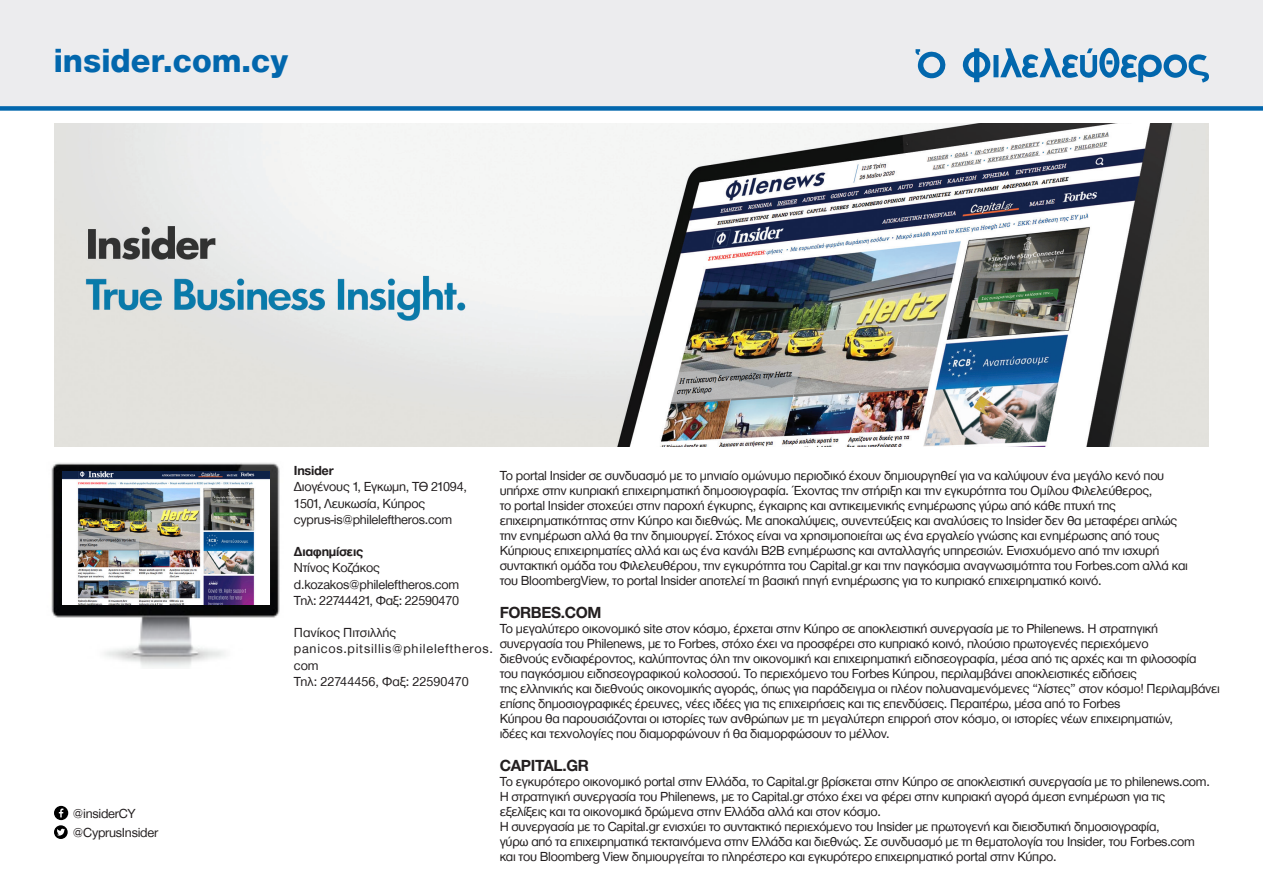
<style>
.page{position:relative;width:1263px;height:893px;background:#fff}
.page>*{position:absolute;margin:0;border:0;box-sizing:border-box;transform-origin:0 0}
.t1{font:800 34.5px "Helvetica Neue Greek";color:#0267ad}
.t2{font:700 16.5px "Helvetica Neue Greek";letter-spacing:-.02em;color:#231f20}
.t3{font:13.5px/15px "Helvetica Neue Greek";letter-spacing:-.02em;color:#231f20}
.t4{font:13.5px "Helvetica Neue Greek";color:#231f20}
.t5{font:13.5px/16.2px "Helvetica Neue Greek";letter-spacing:.055em;color:#231f20}
.t6{font:700 13.5px "Helvetica Neue Greek";letter-spacing:-.02em;color:#231f20}
</style>
<div class="page">
<img style="left:54px;top:123px;width:1155px;height:323px">
<img style="left:51px;top:462px;width:229px;height:205px">
<img style="left:62px;top:471px;width:207px;height:134px">
<div style="left:0;top:0;width:1263px;height:108px;background:#ececee"></div>
<svg style="left:915px;top:49px;width:31px;height:30px"></svg>
<svg style="left:962px;top:48px;width:247px;height:34px"></svg>
<div style="left:0;top:106px;width:1263px;height:5px;background:#0267ad"></div>
<div style="left:54px;top:806px;width:14px;height:14px;background:#000;border-radius:50%"></div>
<svg style="left:59px;top:808px;width:4px;height:9px"></svg>
<svg style="left:54px;top:825px;width:14px;height:14px"></svg>
<svg style="left:57px;top:829px;width:8px;height:6px"></svg>
<p class="t1" style="left:54px;top:42px;width:236px">insider.com.cy</p>
<p class="t3" style="left:73px;top:806px;width:64px">@insiderCY</p>
<p class="t3" style="left:73px;top:825px;width:87px">@CyprusInsider</p>
<p class="t6" style="left:294px;top:464px;width:41px">Insider</p>
<p class="t3" style="left:294px;top:479px;width:174px">Διογένους 1, Εγκωμη, ΤΘ 21094,</p>
<p class="t3" style="left:294px;top:496px;width:133px">1501, Λευκωσία, Κύπρος</p>
<p class="t3" style="left:294px;top:512px;width:160px">cyprus-is@phileleftheros.com</p>
<p class="t6" style="left:294px;top:545px;width:71px">Διαφημίσεις</p>
<p class="t3" style="left:294px;top:560px;width:87px">Ντίνος Κοζάκος</p>
<p class="t3" style="left:294px;top:577px;width:167px">d.kozakos@phileleftheros.com</p>
<p class="t3" style="left:294px;top:593px;width:167px">Τηλ: 22744421, Φαξ: 22590470</p>
<p class="t4" style="left:294px;top:626px;width:104px">Πανίκος Πιτσιλλής</p>
<p class="t5" style="left:294px;top:641px;width:201px">panicos.pitsillis@phileleftheros. com</p>
<p class="t4" style="left:294px;top:674px;width:176px">Τηλ: 22744456, Φαξ: 22590470</p>
<p class="t3" style="left:500px;top:468px;width:666px">Το portal Insider σε συνδυασμό με το μηνιαίο ομώνυμο περιοδικό έχουν δημιουργηθεί για να καλύψουν ένα μεγάλο κενό που</p>
<p class="t3" style="left:500px;top:483px;width:654px">υπήρχε στην κυπριακή επιχειρηματική δημοσιογραφία. Έχοντας την στήριξη και την εγκυρότητα του Ομίλου Φιλελεύθερος,</p>
<p class="t3" style="left:500px;top:498px;width:617px">το portal Insider στοχεύει στην παροχή έγκυρης, έγκαιρης και αντικειμενικής ενημέρωσης γύρω από κάθε πτυχή της</p>
<p class="t3" style="left:500px;top:513px;width:679px">επιχειρηματικότητας στην Κύπρο και διεθνώς. Με αποκαλύψεις, συνεντεύξεις και αναλύσεις το Insider δεν θα μεταφέρει απλώς</p>
<p class="t3" style="left:500px;top:528px;width:661px">την ενημέρωση αλλά θα την δημιουργεί. Στόχος είναι να χρησιμοποιείται ως ένα εργαλείο γνώσης και ενημέρωσης από τους</p>
<p class="t3" style="left:500px;top:543px;width:661px">Κύπριους επιχειρηματίες αλλά και ως ένα κανάλι B2B ενημέρωσης και ανταλλαγής υπηρεσιών. Ενισχυόμενο από την ισχυρή</p>
<p class="t3" style="left:500px;top:558px;width:690px">συντακτική ομάδα του Φιλελευθέρου, την εγκυρότητα του Capital.gr και την παγκόσμια αναγνωσιμότητα του Forbes.com αλλά και</p>
<p class="t3" style="left:500px;top:573px;width:603px">του BloombergView, το portal Insider αποτελεί τη βασική πηγή ενημέρωσης για το κυπριακό επιχειρηματικό κοινό.</p>
<p class="t2" style="left:500px;top:603px;width:103px">FORBES.COM</p>
<p class="t3" style="left:500px;top:621px;width:660px">Το μεγαλύτερο οικονομικό site στον κόσμο, έρχεται στην Κύπρο σε αποκλειστική συνεργασία με το Philenews. Η στρατηγική</p>
<p class="t3" style="left:500px;top:636px;width:650px">συνεργασία του Philenews, με το Forbes, στόχο έχει να προσφέρει στο κυπριακό κοινό, πλούσιο πρωτογενές περιεχόμενο</p>
<p class="t3" style="left:500px;top:651px;width:698px">διεθνούς ενδιαφέροντος, καλύπτοντας όλη την οικονομική και επιχειρηματική ειδησεογραφία, μέσα από τις αρχές και τη φιλοσοφία</p>
<p class="t3" style="left:500px;top:666px;width:639px">του παγκόσμιου ειδησεογραφικού κολοσσού. Το περιεχόμενο του Forbes Κύπρου, περιλαμβάνει αποκλειστικές ειδήσεις</p>
<p class="t3" style="left:500px;top:681px;width:722px">της ελληνικής και διεθνούς οικονομικής αγοράς, όπως για παράδειγμα οι πλέον πολυαναμενόμενες “λίστες” στον κόσμο! Περιλαμβάνει επίσης δημοσιογραφικές έρευνες, νέες ιδέες για τις επιχειρήσεις και τις επενδύσεις. Περαιτέρω, μέσα από το Forbes</p>
<p class="t3" style="left:500px;top:711px;width:675px">Κύπρου θα παρουσιάζονται οι ιστορίες των ανθρώπων με τη μεγαλύτερη επιρροή στον κόσμο, οι ιστορίες νέων επιχειρηματιών,</p>
<p class="t3" style="left:500px;top:726px;width:391px">ιδέες και τεχνολογίες που διαμορφώνουν ή θα διαμορφώσουν το μέλλον.</p>
<p class="t2" style="left:500px;top:756px;width:91px">CAPITAL.GR</p>
<p class="t3" style="left:500px;top:774px;width:712px">Το εγκυρότερο οικονομικό portal στην Ελλάδα, το Capital.gr βρίσκεται στην Κύπρο σε αποκλειστική συνεργασία με το philenews.com.</p>
<p class="t3" style="left:500px;top:789px;width:667px">Η στρατηγική συνεργασία του Philenews, με το Capital.gr στόχο έχει να φέρει στην κυπριακή αγορά άμεση ενημέρωση για τις</p>
<p class="t3" style="left:500px;top:804px;width:383px">εξελίξεις και τα οικονομικά δρώμενα στην Ελλάδα αλλά και στον κόσμο.</p>
<p class="t3" style="left:500px;top:819px;width:662px">Η συνεργασία με το Capital.gr ενισχύει το συντακτικό περιεχόμενο του Insider με πρωτογενή και διεισδυτική δημοσιογραφία,</p>
<p class="t3" style="left:500px;top:834px;width:697px">γύρω από τα επιχειρηματικά τεκταινόμενα στην Ελλάδα και διεθνώς. Σε συνδυασμό με τη θεματολογία του Insider, του Forbes.com</p>
<p class="t3" style="left:500px;top:849px;width:558px">και του Bloomberg View δημιουργείται το πληρέστερο και εγκυρότερο επιχειρηματικό portal στην Κύπρο.</p>
</div>
